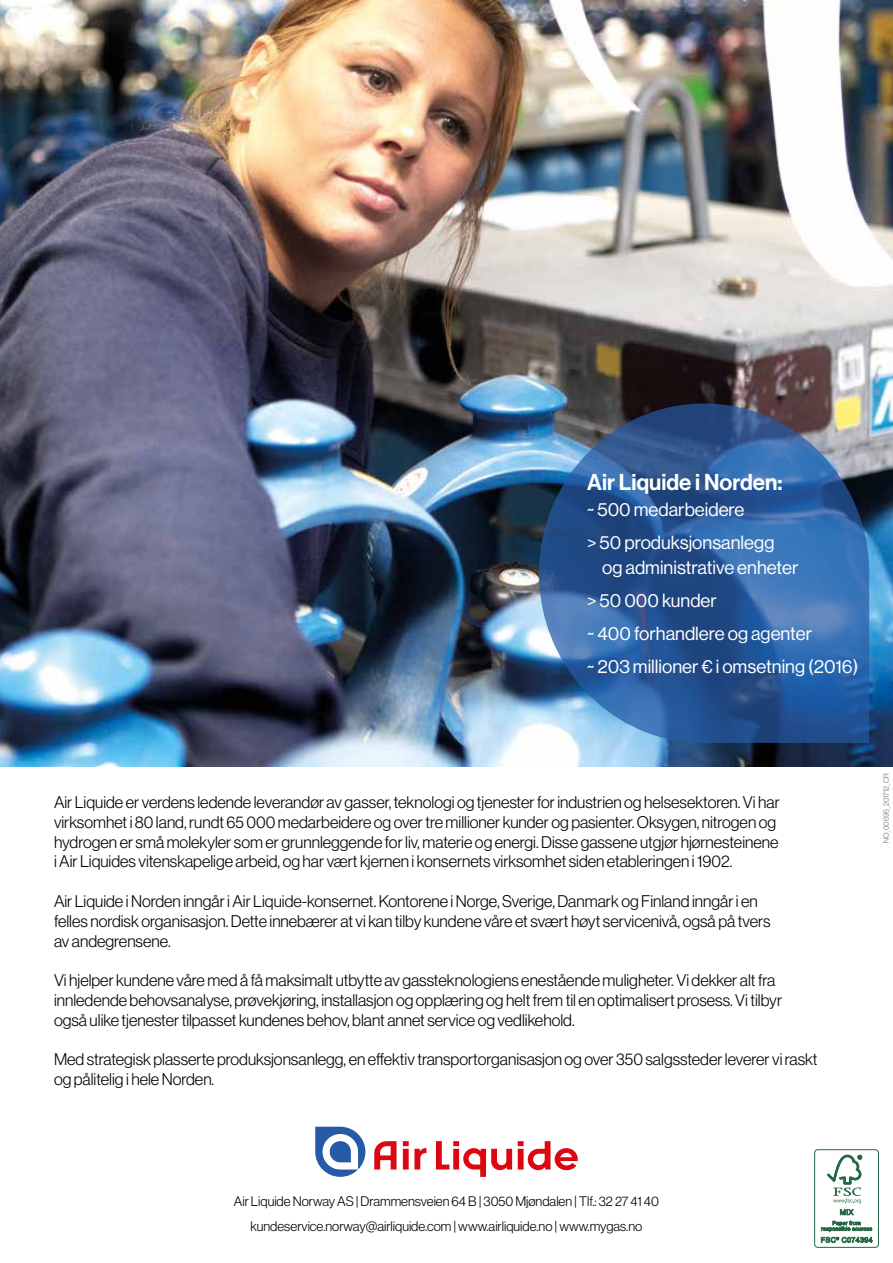
<style>
.page{position:relative;width:893px;height:1263px;background:#fff}
.page>*{position:absolute;margin:0;border:0;box-sizing:border-box;transform-origin:0 0}
.t1{font:22.5px "N Haas Grotesk DS Std 65 Md";color:#fff}
.t2{font:18.6px/33px "N Haas Grotesk DS Std 55 Rg";color:#fff}
.t3{font:16.5px/19.8px "N Haas Grotesk DS Std 45 Lt";color:#000}
.t4{font:13.5px/25.3px "N Haas Grotesk DS Std 45 Lt";color:#000;text-align:center}
.t5{font:7.5px "N Haas Grotesk DS Std 45 Lt";color:#706f6f}
</style>
<div class="page">
<img style="left:0;top:0;width:893px;height:766px">
<svg style="left:315px;top:1127px;width:50px;height:50px"></svg>
<svg style="left:403px;top:1141px;width:23px;height:28px"></svg>
<svg style="left:374px;top:1141px;width:23px;height:28px"></svg>
<svg style="left:436px;top:1141px;width:76px;height:36px"></svg>
<svg style="left:518px;top:1141px;width:60px;height:29px"></svg>
<svg style="left:539px;top:403px;width:330px;height:340px;background:#39639a"></svg>
<div style="left:814px;top:1149px;width:65px;height:99px;border:1px solid #236943;border-radius:3px"></div>
<svg style="left:821px;top:1155px;width:51px;height:88px"></svg>
<h1 class="t1" style="left:587px;top:469px;width:197px">Air Liquide i Norden:</h1>
<p class="t2" style="left:587px;top:493px;width:189px">~ 500 medarbeidere<br>&gt; 50 produksjonsanlegg</p>
<p class="t2" style="left:587px;top:551px;width:273px;text-indent:15px">og administrative enheter<br>&gt; 50 000 kunder<br>~ 400 forhandlere og agenter<br>~ 203 millioner € i omsetning (2016)</p>
<p class="t3" style="left:54px;top:792px;width:727px">Air Liquide er verdens ledende leverandør av gasser, teknologi og tjenester for industrien og helsesektoren. Vi har virksomhet i 80 land, rundt 65 000 medarbeidere og over tre millioner kunder og pasienter. Oksygen, nitrogen og hydrogen er små molekyler som er grunnleggende for liv, materie og energi. Disse gassene utgjør hjørnesteinene i Air Liquides vitenskapelige arbeid, og har vært kjernen i konsernets virksomhet siden etableringen i 1902.</p>
<p class="t3" style="left:54px;top:891px;width:718px">Air Liquide i Norden inngår i Air Liquide-konsernet. Kontorene i Norge, Sverige, Danmark og Finland inngår i en felles nordisk organisasjon. Dette innebærer at vi kan tilby kundene våre et svært høyt servicenivå, også på tvers av andegrensene.</p>
<p class="t3" style="left:54px;top:970px;width:730px">Vi hjelper kundene våre med å få maksimalt utbytte av gassteknologiens enestående muligheter. Vi dekker alt fra innledende behovsanalyse, prøvekjøring, installasjon og opplæring og helt frem til en optimalisert prosess. Vi tilbyr også ulike tjenester tilpasset kundenes behov, blant annet service og vedlikehold.</p>
<p class="t3" style="left:54px;top:1050px;width:765px">Med strategisk plasserte produksjonsanlegg, en effektiv transportorganisasjon og over 350 salgssteder leverer vi raskt og pålitelig i hele Norden.</p>
<p class="t5" style="left:882px;top:843px;width:72px;rotate:-90deg">NO_00695_201712_CR</p>
<p class="t4" style="left:234px;top:1188px;width:427px">Air Liquide Norway AS | Drammensveien 64 B | 3050 Mjøndalen | Tlf.: 32 27 41 40 kundeservice.norway@airliquide.com | www.airliquide.no | www.mygas.no</p>
</div>
